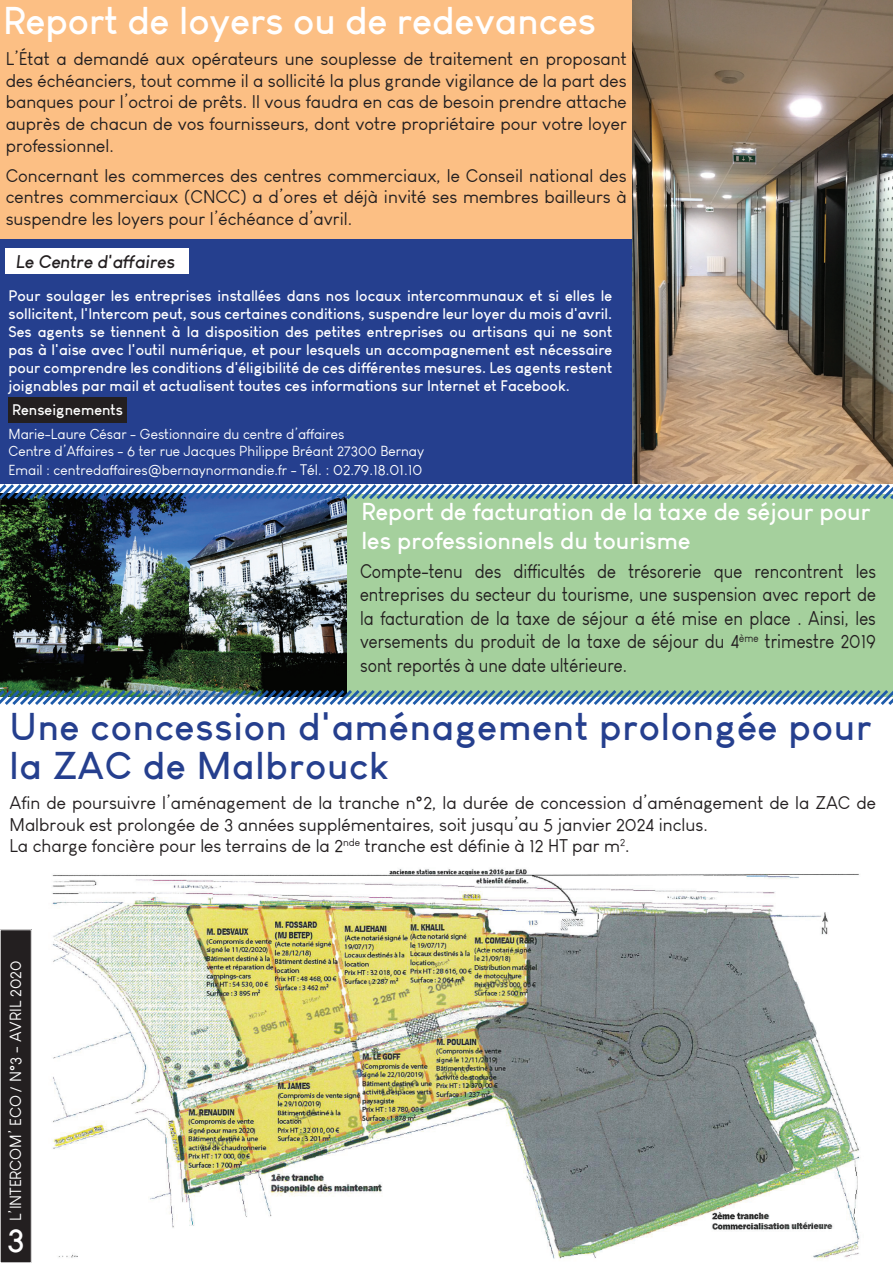
<style>
.page{position:relative;width:893px;height:1263px;background:#fff}
.page>*{position:absolute;margin:0;border:0;box-sizing:border-box;transform-origin:0 0}
.t1{font:700 37.95px/39px "Louis George Cafe";letter-spacing:.02em;color:#253f8e}
.t2{font:700 37.95px "Louis George Cafe";color:#fff}
.t3{font:700 31.65px "Louis George Cafe";color:#fff}
.t4{font:700 24px/28.8px "Louis George Cafe";color:#fff}
.t5{font:19.5px/23.4px "Louis George Cafe";color:#231f20;text-align:justify;scale:.89 1}
.t6{font:18px/21.6px "Louis George Cafe";color:#231f20;text-align:justify}
.t7{font:italic 700 18px "Louis George Cafe";color:#231f20}
.t8{font:15.9px "Louis George Cafe";color:#fff}
.t9{font:700 15px/18px "Louis George Cafe";color:#fff;text-align:justify}
.t10{font:14.25px/17.1px "Louis George Cafe";color:#fff}
.s1{font-size:15px}
</style>
<div class="page">
<div style="left:0;top:238px;width:632px;height:246px;background:#253f8e"></div>
<div style="left:0;top:0;width:632px;height:238px;background:#fcbf84"></div>
<div style="left:5px;top:249px;width:184px;height:25px;background:#fff"></div>
<img style="left:52px;top:869px;width:808px;height:391px">
<div style="left:9px;top:397px;width:118px;height:25px;background:#231f20"></div>
<img style="left:632px;top:0;width:261px;height:481px">
<div style="left:0;top:494px;width:893px;height:202px;background:#a3cf9a"></div>
<img style="left:0;top:502px;width:347px;height:185px">
<div style="left:0;top:930px;width:31px;height:333px;background:#231f20"></div>
<svg style="left:0;top:687px;width:893px;height:18px"></svg>
<svg style="left:0;top:481px;width:893px;height:21px"></svg>
<h1 class="t2" style="left:3px;top:-4px;width:594px">Report de loyers ou de redevances</h1>
<p class="t6" style="left:6px;top:48px;width:623px">L’État a demandé aux opérateurs une souplesse de traitement en proposant des échéanciers, tout comme il a sollicité la plus grande vigilance de la part des banques pour l’octroi de prêts. Il vous faudra en cas de besoin prendre attache auprès de chacun de vos fournisseurs, dont votre propriétaire pour votre loyer professionnel.</p>
<p class="t6" style="left:6px;top:164px;width:623px">Concernant les commerces des centres commerciaux, le Conseil national des centres commerciaux (CNCC) a d’ores et déjà invité ses membres bailleurs à suspendre les loyers pour l’échéance d’avril.</p>
<p class="t7" style="left:16px;top:250px;width:160px">Le Centre d'affaires</p>
<p class="t9" style="left:9px;top:286px;width:605px">Pour soulager les entreprises installées dans nos locaux intercommunaux et si elles le sollicitent, l'Intercom peut, sous certaines conditions, suspendre leur loyer du mois d'avril.<br>Ses agents se tiennent à la disposition des petites entreprises ou artisans qui ne sont pas à l'aise avec l'outil numérique, et pour lesquels un accompagnement est nécessaire pour comprendre les conditions d'éligibilité de ces différentes mesures. Les agents restent joignables par mail et actualisent toutes ces informations sur Internet et Facebook.</p>
<p class="t9" style="left:12px;top:400px;width:112px">Renseignements</p>
<p class="t10" style="left:9px;top:425px;width:417px">M arie-Laure César - Gestionnaire du centre d’affaires<br>Centre d’Affaires - 6 ter rue Jacques Philippe Bréant 27300 Bernay</p>
<p class="t10" style="left:9px;top:462px;width:415px">Email : centredaffaires@bernaynormandie.fr - <span class="s1">Tél. : 02.79.18.01.10</span></p>
<h3 class="t4" style="left:361px;top:497px;width:511px">Report de facturation de la taxe de séjour pour les professionnels du tourisme</h3>
<p class="t5" style="left:360px;top:559px;width:581px">Compte-tenu des difficultés de trésorerie que rencontrent les entreprises du secteur du tourisme, une suspension avec report de la facturation de la taxe de séjour a été mise en place . Ainsi, les versements du produit de la taxe de séjour du 4<sup>ème</sup> trimestre 2019 sont reportés à une date ultérieure.</p>
<h1 class="t1" style="left:10px;top:706px;width:863px">Une concession d'aménagement prolongée pour la ZAC de Malbrouck</h1>
<p class="t6" style="left:10px;top:792px;width:868px;text-align:left">Afin de poursuivre l’aménagement de la tranche n°2, la durée de concession d’aménagement de la ZAC de<br>Malbrouk est prolongée de 3 années supplémentaires, soit jusqu’au 5 janvier 2024 inclus.<br>La charge foncière pour les terrains de la 2<sup>nde</sup> tranche est définie à 12 HT par m<sup>2</sup>.</p>
<p class="t8" style="left:6px;top:1221px;width:262px;rotate:-90deg">L’Intercom’ Eco / N°3 - avril 2020</p>
<h2 class="t3" style="left:7px;top:1220px;width:19px">3</h2>
</div>
